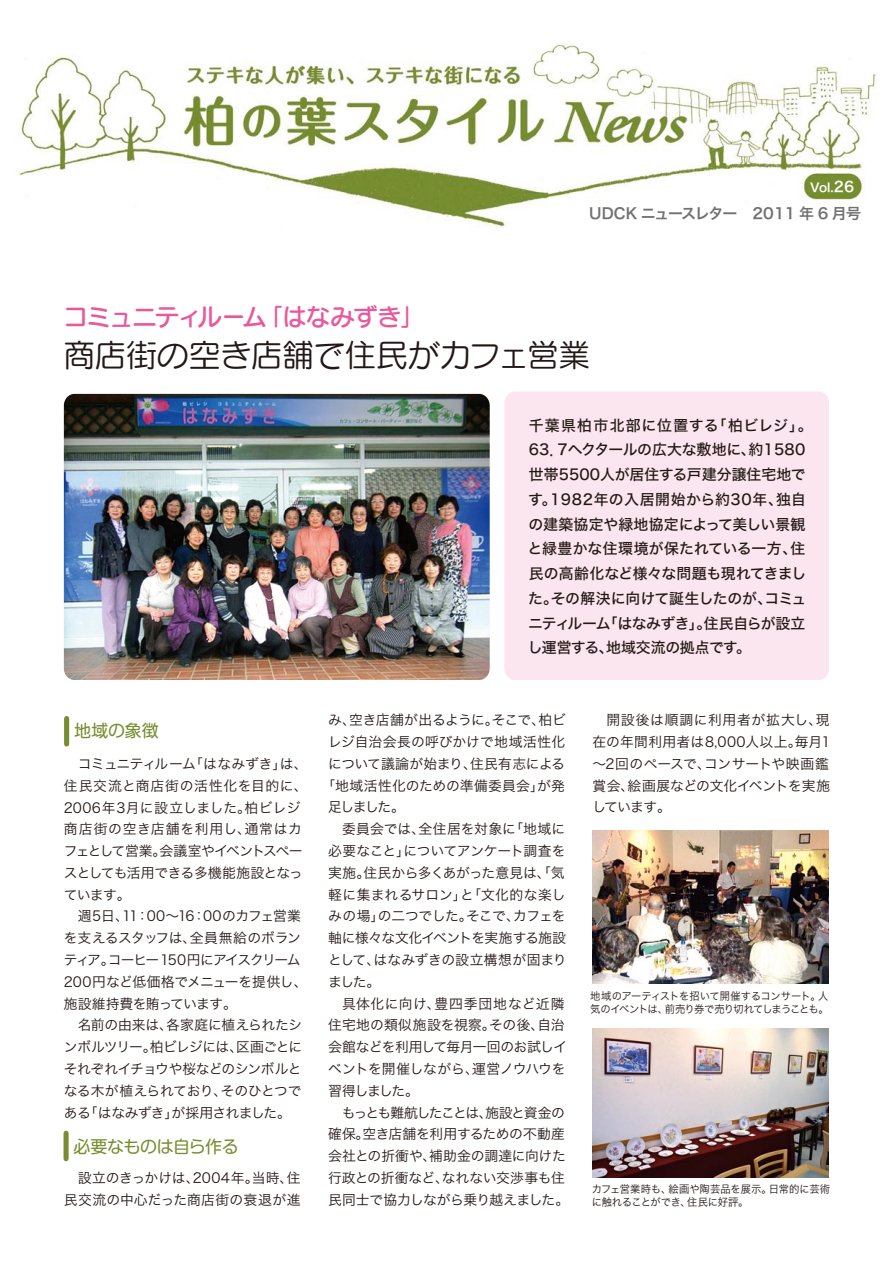
<style>
.page{position:relative;width:893px;height:1263px;background:#fff}
.page>*{position:absolute;margin:0;border:0;box-sizing:border-box;transform-origin:0 0}
.t1{font:31.95px "Seurat Pro M";letter-spacing:-.02em;color:#231815}
.t2{font:24.45px "Seurat Pro DB";letter-spacing:-.055em;color:#e9589a}
.t3{font:16.95px "Shin M Go Pro";letter-spacing:-.02em;color:#778d2f}
.t4{font:15px "Hira Kaku Pro W6";letter-spacing:-.04em;color:#727172}
.t5{font:14.85px/24.8px "Hira Kaku Std W5";color:#231815}
.t6{font:13.8px/21.8px "Hira Kaku Pro W3";letter-spacing:-.015em;color:#231815}
.t7{font:13.8px/21.8px "Hira Kaku Pro W3";letter-spacing:.01em;color:#231815}
.t8{font:13.8px "Hira Kaku Pro W3";letter-spacing:-.04em;color:#231815}
.t9{font:13.8px "Hira Kaku Pro W3";letter-spacing:.015em;color:#231815}
.t10{font:13.8px "Hira Kaku Pro W3";letter-spacing:-.035em;color:#231815}
.t11{font:13.8px "Hira Kaku Pro W3";letter-spacing:-.105em;color:#231815}
.t12{font:13.8px "Hira Kaku Pro W3";letter-spacing:.04em;color:#231815}
.t13{font:12.15px "Hira Kaku Pro W6";color:#fff}
.t14{font:10.65px/12.8px "Hira Kaku Std W3";letter-spacing:-.05em;color:#231815}
.t15{font:10.65px/12.8px "Hira Kaku Std W3";letter-spacing:-.025em;color:#231815}
.s1{font-size:14.25px}
</style>
<div class="page">
<div style="left:504px;top:391px;width:325px;height:289px;background:#fbe6ef;border-radius:11px"></div>
<img style="left:64px;top:394px;width:426px;height:286px">
<img style="left:18px;top:43px;width:858px;height:185px">
<img style="left:592px;top:1029px;width:236px;height:148px">
<img style="left:592px;top:830px;width:236px;height:154px">
<div style="left:64px;top:718px;width:5px;height:26px;background:#778d2f"></div>
<div style="left:64px;top:1133px;width:5px;height:26px;background:#778d2f"></div>
<p class="t13" style="left:810px;top:177px;width:45px">Vol.<span class="s1">26</span></p>
<p class="t4" style="left:589px;top:199px;width:274px">UDCK ニュースレター　2011 年 6 月号</p>
<p class="t2" style="left:63px;top:301px;width:362px">コミュニティルーム「はなみずき」</p>
<p class="t1" style="left:63px;top:334px;width:528px">商店街の空き店舗で住民がカフェ営業</p>
<p class="t3" style="left:74px;top:717px;width:86px">地域の象徴</p>
<p class="t6" style="left:64px;top:752px;width:245px">　コミュニティルーム「はなみずき」は、住民交流と商店街の活性化を目的に、<br>2006年3月に設立しました。柏ビレジ商店街の空き店舗を利用し、通常はカフェとして営業。会議室やイベントスペースとしても活用できる多機能施設となっています。<br>　週5日、11：00～16：00のカフェ営業を支えるスタッフは、全員無給のボランティア。コーヒー150円にアイスクリーム<br>200円など低価格でメニューを提供し、施設維持費を賄っています。<br>　名前の由来は、各家庭に植えられたシンボルツリー。柏ビレジには、区画ごとにそれぞれイチョウや桜などのシンボルとなる木が植えられており、そのひとつである「はなみずき」が採用されました。</p>
<p class="t3" style="left:74px;top:1132px;width:167px">必要なものは自ら作る</p>
<p class="t7" style="left:64px;top:1166px;width:238px">　設立のきっかけは、2004年。当時、住民交流の中心だった商店街の衰退が進</p>
<p class="t5" style="left:528px;top:413px;width:287px">千葉県柏市北部に位置する「柏ビレジ」。<br>63．7ヘクタールの広大な敷地に、約1580世帯5500人が居住する戸建分譲住宅地です。1982年の入居開始から約30年、独自の建築協定や緑地協定によって美しい景観と緑豊かな住環境が保たれている一方、住民の高齢化など様々な問題も現れてきました。その解決に向けて誕生したのが、コミュニティルーム「はなみずき」。住民自らが設立し運営する、地域交流の拠点です。</p>
<p class="t6" style="left:328px;top:708px;width:239px">み、空き店舗が出るように。そこで、柏ビ</p>
<p class="t7" style="left:328px;top:730px;width:239px">レジ自治会長の呼びかけで地域活性化</p>
<p class="t6" style="left:328px;top:752px;width:238px">について議論が始まり、住民有志による</p>
<p class="t9" style="left:321px;top:773px;width:245px">「地域活性化のための準備委員会」が発</p>
<p class="t6" style="left:328px;top:795px;width:78px">足しました。</p>
<p class="t7" style="left:328px;top:817px;width:238px">　委員会では、全住居を対象に「地域に</p>
<p class="t6" style="left:328px;top:839px;width:239px">必要なこと」についてアンケート調査を</p>
<p class="t6" style="left:328px;top:861px;width:238px">実施。住民から多くあがった意見は、「気</p>
<p class="t7" style="left:328px;top:883px;width:239px">軽に集まれるサロン」と「文化的な楽し</p>
<p class="t10" style="left:328px;top:904px;width:239px">みの場」の二つでした。そこで、カフェを</p>
<p class="t8" style="left:328px;top:926px;width:239px">軸に様々な文化イベントを実施する施設</p>
<p class="t6" style="left:328px;top:948px;width:240px">として、はなみずきの設立構想が固まり</p>
<p class="t6" style="left:328px;top:970px;width:54px">ました。</p>
<p class="t12" style="left:328px;top:991px;width:238px">　具体化に向け、豊四季団地など近隣</p>
<p class="t9" style="left:328px;top:1013px;width:238px">住宅地の類似施設を視察。その後、自治</p>
<p class="t8" style="left:328px;top:1035px;width:240px">会館などを利用して毎月一回のお試しイ</p>
<p class="t6" style="left:328px;top:1057px;width:239px">ベントを開催しながら、運営ノウハウを</p>
<p class="t6" style="left:328px;top:1079px;width:92px">習得しました。</p>
<p class="t11" style="left:328px;top:1100px;width:238px">　もっとも難航したことは、施設と資金の</p>
<p class="t6" style="left:328px;top:1122px;width:238px">確保。空き店舗を利用するための不動産</p>
<p class="t6" style="left:328px;top:1144px;width:239px">会社との折衝や、補助金の調達に向けた</p>
<p class="t6" style="left:328px;top:1166px;width:238px">行政との折衝など、なれない交渉事も住</p>
<p class="t8" style="left:328px;top:1187px;width:242px">民同士で協力しながら乗り越えました。</p>
<p class="t6" style="left:593px;top:708px;width:240px;text-align:justify">　開設後は順調に利用者が拡大し、現在の年間利用者は8,000人以上。毎月1～2回のペースで、コンサートや映画鑑賞会、絵画展などの文化イベントを実施しています。</p>
<p class="t14" style="left:590px;top:989px;width:240px">地域のアーティストを招いて開催するコンサート。人気のイベントは、前売り券で売り切れてしまうことも。</p>
<p class="t15" style="left:592px;top:1183px;width:240px">カフェ営業時も、絵画や陶芸品を展示。日常的に芸術に触れることができ、住民に好評。</p>
</div>
